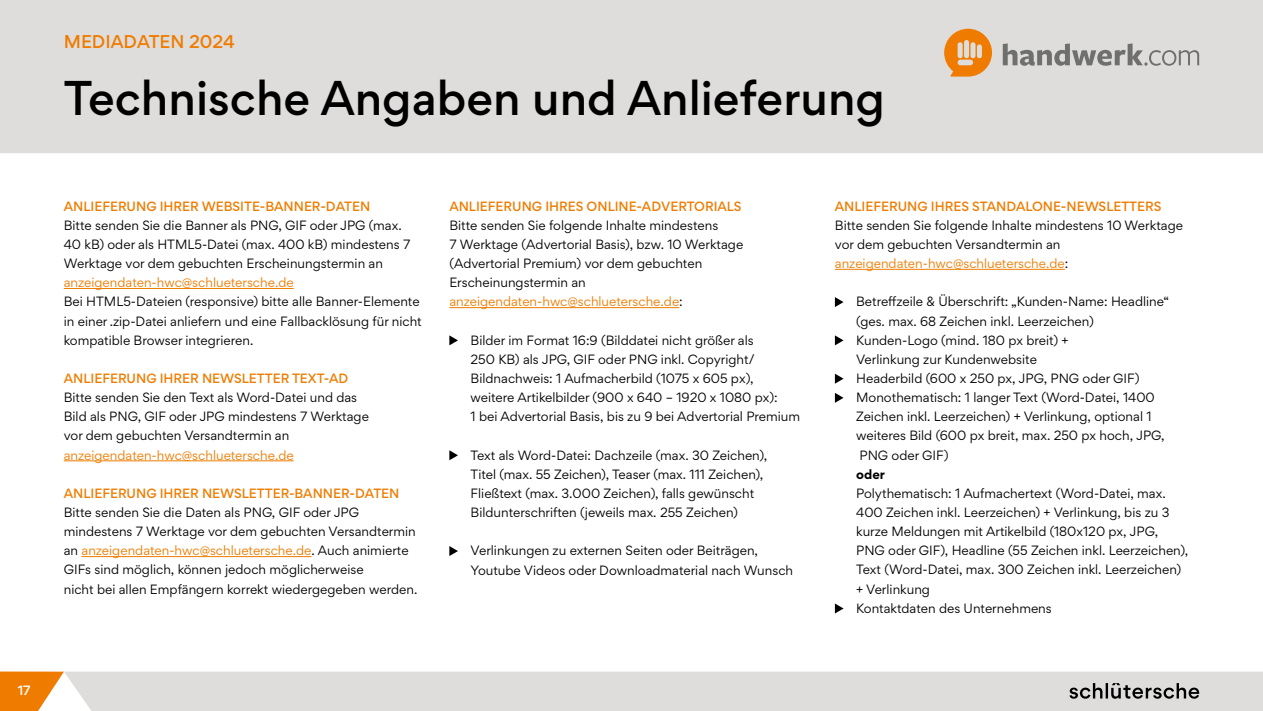
<style>
.page{position:relative;width:1263px;height:711px;background:#fff}
.page>*{position:absolute;margin:0;border:0;box-sizing:border-box;transform-origin:0 0}
.t1{font:500 43.5px "Gordita";color:#000}
.t2{font:500 16.5px "Gordita";color:#ef7c00}
.t3{font:12px/19.2px "Gordita";color:#000}
.t4{font:12px/19.2px "Gordita";color:#000001}
.t5{font:500 12px "Gordita";color:#ef7c00}
.t6{font:12px "Gordita";color:#ef7c00}
.t7{font:700 12px "Gordita";color:#000}
.t8{font:500 12px "Gordita";color:#fff}
.s1{color:#000}
.s2{color:#ef7c00}
</style>
<div class="page">
<div style="left:0;top:0;width:1263px;height:153px;background:#dedddc"></div>
<div style="left:64px;top:671px;width:1199px;height:39px;background:#dedddc"></div>
<svg style="left:0;top:671px;width:64px;height:39px"></svg>
<svg style="left:1069px;top:682px;width:130px;height:16px"></svg>
<svg style="left:944px;top:29px;width:48px;height:48px"></svg>
<svg style="left:1003px;top:43px;width:196px;height:23px"></svg>
<hr style="left:64px;top:288px;width:230px;height:1px;background:#ef7c00">
<hr style="left:64px;top:460px;width:230px;height:1px;background:#ef7c00">
<hr style="left:82px;top:556px;width:229px;height:1px;background:#ef7c00">
<hr style="left:449px;top:307px;width:230px;height:1px;background:#ef7c00">
<svg style="left:449px;top:335px;width:9px;height:10px"></svg>
<svg style="left:449px;top:450px;width:9px;height:10px"></svg>
<svg style="left:449px;top:546px;width:9px;height:10px"></svg>
<hr style="left:835px;top:269px;width:230px;height:1px;background:#ef7c00">
<svg style="left:835px;top:297px;width:8px;height:10px"></svg>
<svg style="left:835px;top:335px;width:8px;height:10px"></svg>
<svg style="left:835px;top:373px;width:8px;height:10px"></svg>
<svg style="left:835px;top:393px;width:8px;height:9px"></svg>
<svg style="left:835px;top:603px;width:8px;height:10px"></svg>
<p class="t8" style="left:18px;top:681px;width:14px">17</p>
<h2 class="t2" style="left:64px;top:29px;width:173px">MEDIADATEN 2024</h2>
<h1 class="t1" style="left:64px;top:66px;width:823px">Technische Angaben und Anlieferung</h1>
<p class="t5" style="left:64px;top:197px;width:308px">ANLIEFERUNG IHRER WEBSITE-BANNER-DATEN</p>
<p class="t3" style="left:64px;top:215px;width:348px">Bitte senden Sie die Banner als PNG, GIF oder JPG (max.<br>40 kB) oder als HTML5-Datei (max. 400 kB) mindestens 7<br>Werktage vor dem gebuchten Erscheinungstermin an</p>
<p class="t6" style="left:64px;top:274px;width:231px">anzeigendaten-hwc@schluetersche.de</p>
<p class="t3" style="left:64px;top:292px;width:360px">Bei HTML5-Dateien (responsive) bitte alle Banner-Elemente in einer .zip-Datei anliefern und eine Fallbacklösung für nicht kompatible Browser integrieren.</p>
<p class="t5" style="left:64px;top:369px;width:286px">ANLIEFERUNG IHRER NEWSLETTER TEXT-AD</p>
<p class="t3" style="left:64px;top:387px;width:307px">Bitte senden Sie den Text als Word-Datei und das<br>Bild als PNG, GIF oder JPG mindestens 7 Werktage vor dem gebuchten Versandtermin an</p>
<p class="t6" style="left:64px;top:446px;width:231px">anzeigendaten-hwc@schluetersche.de</p>
<p class="t5" style="left:64px;top:484px;width:337px">ANLIEFERUNG IHRER NEWSLETTER-BANNER-DATEN</p>
<p class="t4" style="left:64px;top:502px;width:355px"><span class="s1">Bitte senden Sie die Daten als PNG, GIF oder JPG mindestens 7 Werktage vor dem gebuchten Versandtermin an</span> <span class="s2">anzeigendaten-hwc@schluetersche.de</span>. Auch animierte GIFs sind möglich, können jedoch möglicherweise<br>nicht bei allen Empfängern korrekt wiedergegeben werden.</p>
<p class="t5" style="left:449px;top:197px;width:294px">ANLIEFERUNG IHRES ONLINE-ADVERTORIALS</p>
<p class="t3" style="left:449px;top:215px;width:295px">Bitte senden Sie folgende Inhalte mindestens<br>7 Werktage (Advertorial Basis), bzw. 10 Werktage (Advertorial Premium) vor dem gebuchten Erscheinungstermin an <span class="s2">anzeigendaten-hwc@schluetersche.de</span>:</p>
<p class="t3" style="left:471px;top:330px;width:331px">Bilder im Format 16:9 (Bilddatei nicht größer als<br>250 KB) als JPG, GIF oder PNG inkl. Copyright/ Bildnachweis: 1 Aufmacherbild (1075 x 605 px), weitere Artikelbilder (900 x 640 – 1920 x 1080 px):<br>1 bei Advertorial Basis, bis zu 9 bei Advertorial Premium</p>
<p class="t3" style="left:471px;top:445px;width:298px">Text als Word-Datei: Dachzeile (max. 30 Zeichen), Titel (max. 55 Zeichen), Teaser (max. 111 Zeichen), Fließtext (max. 3.000 Zeichen), falls gewünscht Bildunterschriften (jeweils max. 255 Zeichen)</p>
<p class="t3" style="left:471px;top:540px;width:324px">Verlinkungen zu externen Seiten oder Beiträgen,<br>Youtube Videos oder Downloadmaterial nach Wunsch</p>
<p class="t5" style="left:835px;top:197px;width:328px">ANLIEFERUNG IHRES STANDALONE-NEWSLETTERS</p>
<p class="t3" style="left:835px;top:215px;width:350px">Bitte senden Sie folgende Inhalte mindestens 10 Werktage vor dem gebuchten Versandtermin an <span class="s2">anzeigendaten-hwc@schluetersche.de</span>:</p>
<p class="t3" style="left:856px;top:292px;width:315px">Betreffzeile &amp; Überschrift: „Kunden-Name: Headline“ (ges. max. 68 Zeichen inkl. Leerzeichen)<br>Kunden-Logo (mind. 180 px breit) +<br>Verlinkung zur Kundenwebsite<br>Headerbild (600 x 250 px, JPG, PNG oder GIF)<br>Monothematisch: 1 langer Text (Word-Datei, 1400<br>Zeichen inkl. Leerzeichen) + Verlinkung, optional 1 weiteres Bild (600 px breit, max. 250 px hoch, JPG, PNG oder GIF)</p>
<p class="t7" style="left:856px;top:464px;width:30px">oder</p>
<p class="t3" style="left:856px;top:483px;width:334px">Polythematisch: 1 Aufmachertext (Word-Datei, max.<br>400 Zeichen inkl. Leerzeichen) + Verlinkung, bis zu 3 kurze Meldungen mit Artikelbild (180x120 px, JPG, PNG oder GIF), Headline (55 Zeichen inkl. Leerzeichen), Text (Word-Datei, max. 300 Zeichen inkl. Leerzeichen) + Verlinkung<br>Kontaktdaten des Unternehmens</p>
</div>
